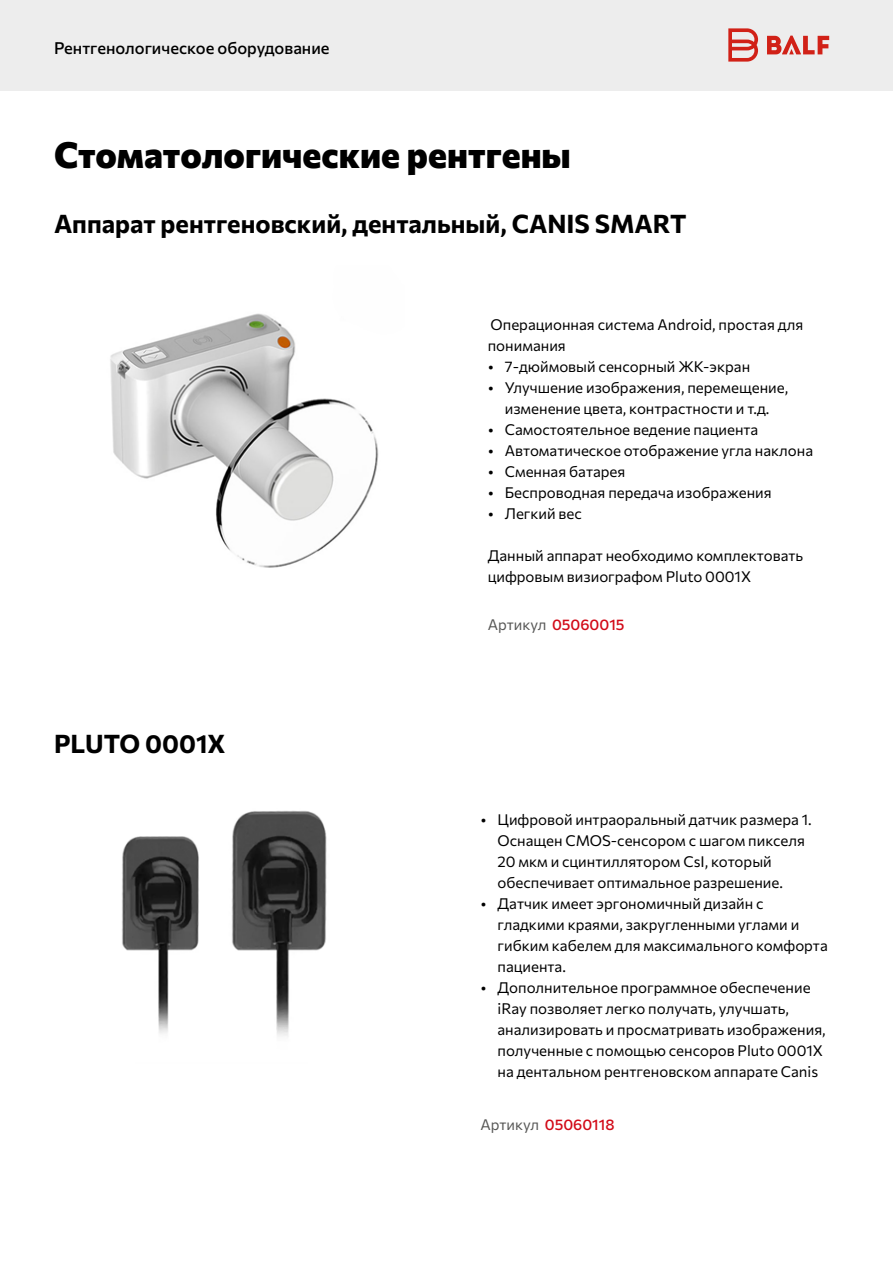
<style>
.page{position:relative;width:893px;height:1263px;background:#fff}
.page>*{position:absolute;margin:0;border:0;box-sizing:border-box;transform-origin:0 0}
.t1{font:800 36px "Commissioner";color:#000}
.t2{font:700 25.5px "Commissioner";color:#000}
.t3{font:500 16.5px "Commissioner";color:#000}
.t4{font:15px/21px "Commissioner";color:#000}
.t5{font:500 15px "Commissioner";color:#d20a18}
.s1{font-weight:400;color:#575756}
</style>
<div class="page">
<div style="left:0;top:0;width:893px;height:90px;background:#ededed"></div>
<svg style="left:728px;top:28px;width:101px;height:34px"></svg>
<img style="left:110px;top:313px;width:269px;height:255px">
<img style="left:122px;top:810px;width:205px;height:226px">
<p class="t3" style="left:54px;top:35px;width:277px">Рентгенологическое оборудование</p>
<h1 class="t1" style="left:54px;top:125px;width:518px">Стоматологические рентгены</h1>
<h2 class="t2" style="left:54px;top:202px;width:634px">Аппарат рентгеновский, дентальный, CANIS SMART</h2>
<p class="t4" style="left:488px;top:313px;width:317px">Операционная система Android, простая для понимания</p>
<p class="t4" style="left:488px;top:355px;width:264px">• 7-дюймовый сенсорный ЖК-экран</p>
<p class="t4" style="left:488px;top:376px;width:302px;text-align:center">• Улучшение изображения, перемещение, изменение цвета, контрастности и т.д.</p>
<p class="t4" style="left:488px;top:418px;width:272px">• Самостоятельное ведение пациента</p>
<p class="t4" style="left:488px;top:439px;width:327px">• Автоматическое отображение угла наклона</p>
<p class="t4" style="left:488px;top:460px;width:139px">• Сменная батарея</p>
<p class="t4" style="left:488px;top:481px;width:285px">• Беспроводная передача изображения</p>
<p class="t4" style="left:488px;top:502px;width:96px">• Легкий вес</p>
<p class="t4" style="left:488px;top:544px;width:317px">Данный аппарат необходимо комплектовать цифровым визиографом Pluto 0001X</p>
<h2 class="t2" style="left:54px;top:723px;width:173px">PLUTO 0001X</h2>
<p class="t5" style="left:488px;top:612px;width:138px"><span class="s1">Артикул</span> 05060015</p>
<p class="t4" style="left:497px;top:808px;width:316px;text-indent:-17px">• Цифровой интраоральный датчик размера 1.<br>Оснащен CMOS-сенсором с шагом пикселя 20 мкм и сцинтиллятором CsI, который обеспечивает оптимальное разрешение.</p>
<p class="t4" style="left:497px;top:892px;width:332px;text-indent:-17px">• Датчик имеет эргономичный дизайн с гладкими краями, закругленными углами и гибким кабелем для максимального комфорта пациента.</p>
<p class="t4" style="left:497px;top:976px;width:330px;text-indent:-17px">• Дополнительное программное обеспечение iRay позволяет легко получать, улучшать, анализировать и просматривать изображения, полученные с помощью сенсоров Pluto 0001X на дентальном рентгеновском аппарате Canis</p>
<p class="t5" style="left:480px;top:1112px;width:136px"><span class="s1">Артикул</span> 05060118</p>
</div>
